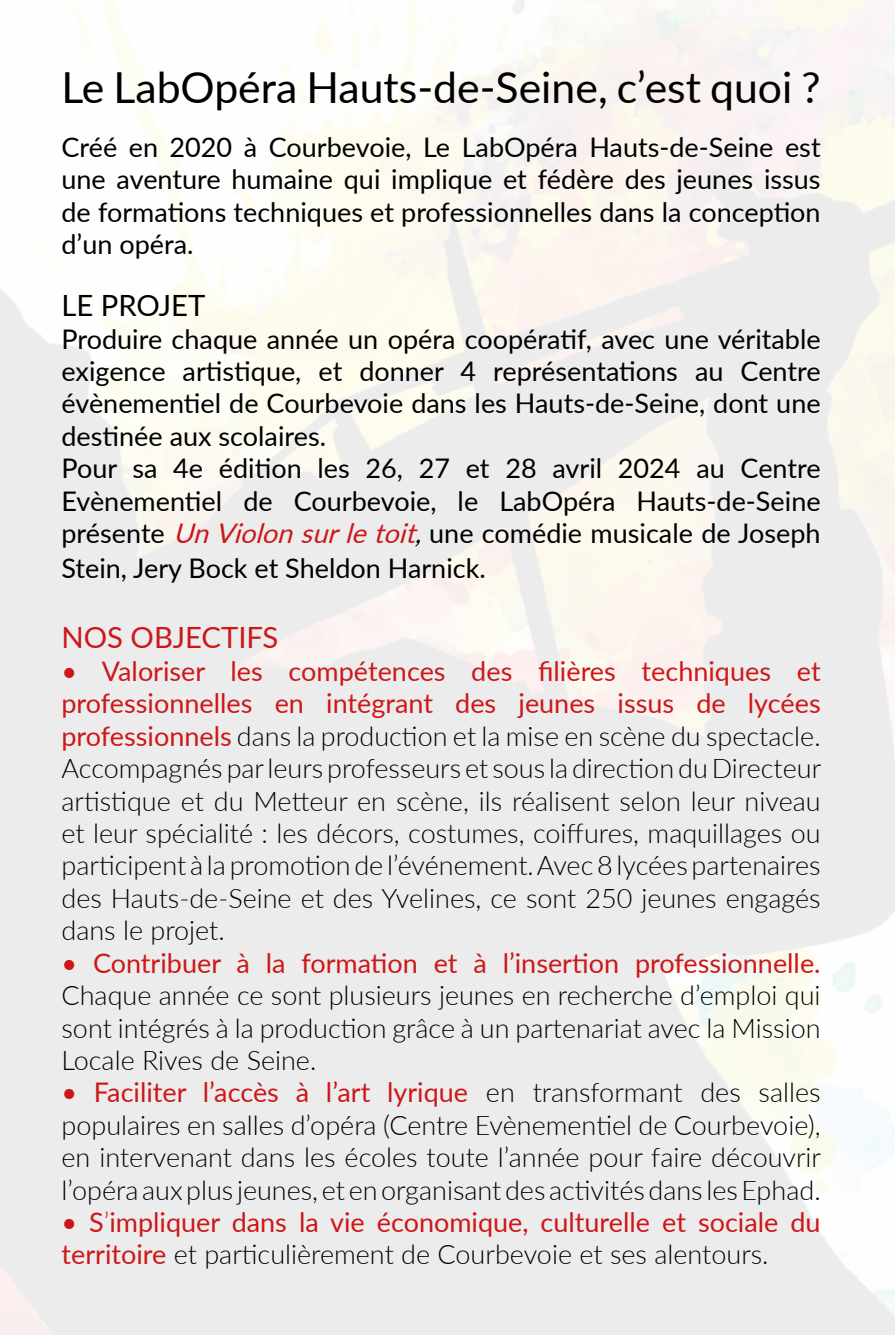
<style>
.page{position:relative;width:895px;height:1335px;background:#fff}
.page>*{position:absolute;margin:0;border:0;box-sizing:border-box;transform-origin:0 0}
.t1{font:42.75px "Lato";color:#000}
.t2{font:29.25px "Lato";color:#cd1719}
.t3{font:29.25px "Lato";color:#000}
.t4{font:300 27px/32.4px "Lato";color:#000;text-align:justify}
.t5{font:27px/32.4px "Lato";color:#000;text-align:justify}
.t6{font:27px/32.4px "Lato";color:#cd1719}
.s1{font-style:italic;color:#cd1719}
.s2{font-style:italic}
.s3{font-weight:400;color:#cd1719}
.s4{font-weight:300}
.s5{font-weight:300;color:#000}
</style>
<div class="page">
<h1 class="t1" style="left:62px;top:57px;width:760px">Le LabOpéra Hauts-de-Seine, c’est quoi ?</h1>
<p class="t5" style="left:62px;top:130px;width:760px">Créé en 2020 à Courbevoie, Le LabOpéra Hauts-de-Seine est une aventure humaine qui implique et fédère des jeunes issus de formations techniques et professionnelles dans la conception d’un opéra.</p>
<p class="t3" style="left:62px;top:284px;width:145px">LE PROJET</p>
<p class="t5" style="left:62px;top:321px;width:760px;text-align:left">Produire chaque année un opéra coopératif, avec une véritable exigence artistique, et donner 4 représentations au Centre évènementiel de Courbevoie dans les Hauts-de-Seine, dont une destinée aux scolaires.<br>Pour sa 4e édition les 26, 27 et 28 avril 2024 au Centre Evènementiel de Courbevoie, le LabOpéra Hauts-de-Seine présente <span class="s1">UnViolonsurletoit</span><span class="s2">,</span>une comédie musicale de Joseph</p>
<p class="t5" style="left:62px;top:551px;width:426px">Stein, Jery Bock et Sheldon Harnick.</p>
<p class="t2" style="left:62px;top:617px;width:218px">NOS OBJECTIFS</p>
<p class="t4" style="left:62px;top:654px;width:761px"><span class="s3">• Valoriser les compétences des filières techniques et professionnelles en intégrant des jeunes issus de lycées professionnels</span> dans la production et la mise en scène du spectacle.<br>Accompagnés par leurs professeurs et sous la direction du Directeur artistique et du Metteur en scène, ils réalisent selon leur niveau et leur spécialité : les décors, costumes, coiffures, maquillages ou participent à la promotion de l’événement. Avec 8 lycées partenaires des Hauts-de-Seine et des Yvelines, ce sont 250 jeunes engagés dans le projet.</p>
<p class="t6" style="left:62px;top:945px;width:760px">• Contribuer à la formation et à l’insertion professionnelle.</p>
<p class="t4" style="left:62px;top:978px;width:760px">Chaque année ce sont plusieurs jeunes en recherche d’emploi qui sont intégrés à la production grâce à un partenariat avec la Mission Locale Rives de Seine.</p>
<p class="t4" style="left:62px;top:1075px;width:761px"><span class="s3">• Faciliter l’accès à l’art lyrique</span> en transformant des salles populaires en salles d’opéra (Centre Evènementiel de Courbevoie), en intervenant dans les écoles toute l’année pour faire découvrir l’opéra aux plus jeunes, et en organisant des activités dans les Ephad.</p>
<p class="t6" style="left:62px;top:1204px;width:760px">• S<span class="s4">’</span>impliquer dans la vie économique, culturelle et sociale du territoire <span class="s5">et particulièrement de Courbevoie et ses alentours.</span></p>
</div>
